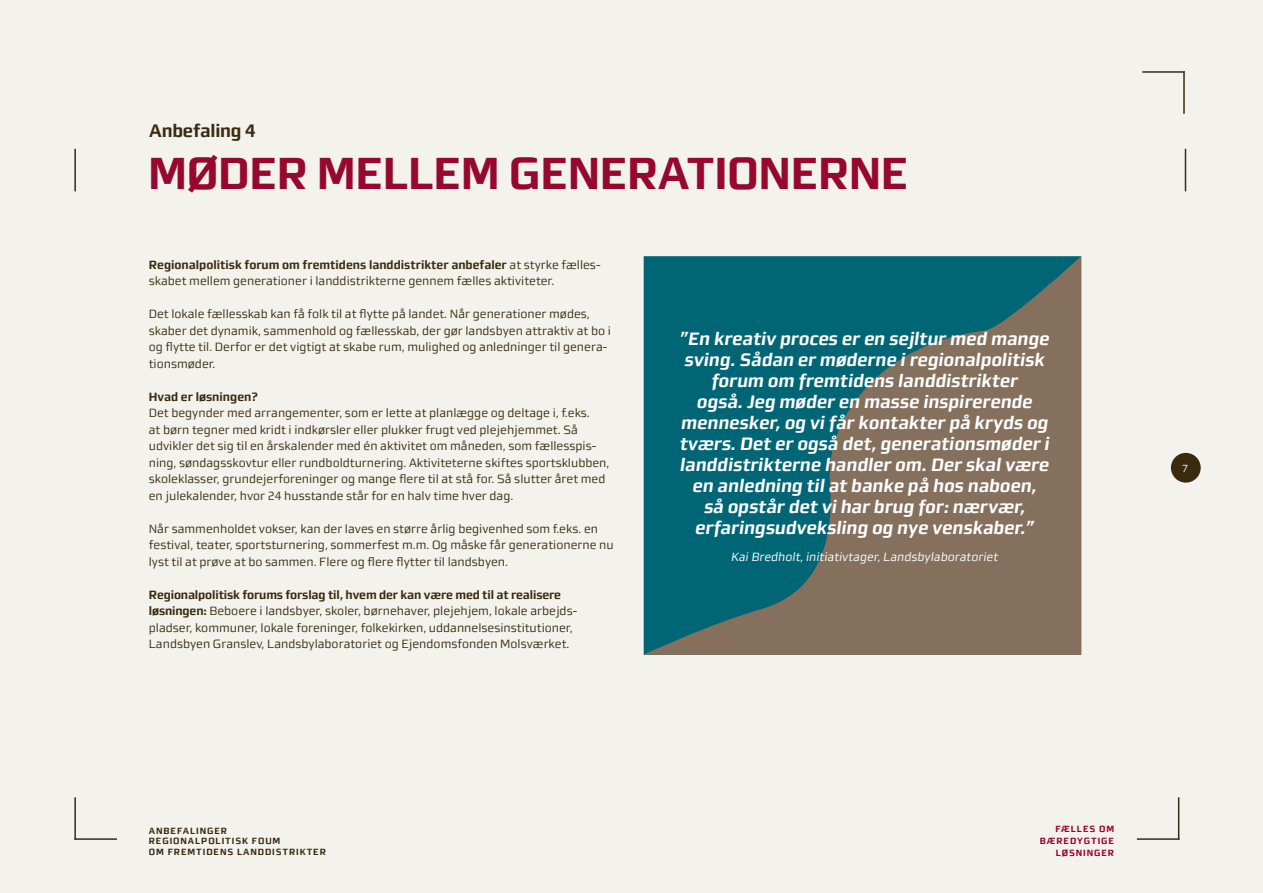
<style>
.page{position:relative;width:1263px;height:893px;background:#f4f2ed}
.page>*{position:absolute;margin:0;border:0;box-sizing:border-box;transform-origin:0 0}
.t1{font:700 45px "midtsans";letter-spacing:-.01em;color:#960830}
.t2{font:italic 700 18px/21px "midtsans";color:#fff;text-align:center}
.t3{font:700 18px "midtsans";letter-spacing:-.01em;color:#3a2b0f}
.t4{font:12px/16.5px "midtsans";color:#3a2b0f}
.t5{font:700 12px "midtsans";color:#3a2b0f}
.t6{font:italic 12px "midtsans";color:#fff}
.t7{font:10.5px "midtsans";color:#fff}
.t8{font:700 9px/10.5px "midtsans";letter-spacing:.1em;color:#3a2b0f}
.t9{font:700 9px/12px "midtsans";letter-spacing:.1em;color:#95032d;text-align:right}
.s1{font-weight:400}
.s2{font-weight:700}
</style>
<div class="page">
<hr style="left:1183px;top:71px;width:2px;height:43px;background:#3a2b0f">
<hr style="left:1142px;top:71px;width:43px;height:2px;background:#3a2b0f">
<hr style="left:1185px;top:149px;width:1px;height:42px;background:#3a2b0f">
<hr style="left:74px;top:149px;width:2px;height:42px;background:#3a2b0f">
<hr style="left:1178px;top:797px;width:1px;height:43px;background:#3a2b0f">
<hr style="left:1137px;top:838px;width:42px;height:2px;background:#3a2b0f">
<hr style="left:74px;top:797px;width:2px;height:43px;background:#3a2b0f">
<hr style="left:74px;top:838px;width:43px;height:2px;background:#3a2b0f">
<div style="left:1171px;top:453px;width:30px;height:30px;background:#3a2b0f;border-radius:50%"></div>
<svg style="left:643px;top:256px;width:438px;height:399px;background:#426b69"></svg>
<h2 class="t3" style="left:149px;top:120px;width:108px">Anbefaling 4</h2>
<h2 class="t1" style="left:148px;top:147px;width:762px">MØDER MELLEM GENERATIONERNE</h2>
<p class="t5" style="left:149px;top:257px;width:453px">Regionalpolitisk forum om fremtidens landdistrikter anbefaler <span class="s1">at styrke fælles-</span></p>
<p class="t4" style="left:149px;top:273px;width:407px">skabet mellem generationer i landdistrikterne gennem fælles aktiviteter.</p>
<p class="t4" style="left:149px;top:306px;width:464px">Det lokale fællesskab kan få folk til at flytte på landet. Når generationer mødes, skaber det dynamik, sammenhold og fællesskab, der gør landsbyen attraktiv at bo i</p>
<p class="t4" style="left:149px;top:355px;width:68px">tionsmøder.</p>
<h3 class="t5" style="left:149px;top:389px;width:110px">Hvad er løsningen?</h3>
<p class="t4" style="left:149px;top:405px;width:443px">Det begynder med arrangementer, som er lette at planlægge og deltage i, f.eks. at børn tegner med kridt i indkørsler eller plukker frugt ved plejehjemmet. Så</p>
<p class="t4" style="left:149px;top:454px;width:462px">ning, søndagsskovtur eller rundboldturnering. Aktiviteterne skiftes sportsklubben, skoleklasser, grundejerforeninger og mange flere til at stå for. Så slutter året med en julekalender, hvor 24 husstande står for en halv time hver dag.</p>
<p class="t4" style="left:149px;top:520px;width:466px">Når sammenholdet vokser, kan der laves en større årlig begivenhed som f.eks. en festival, teater, sportsturnering, sommerfest m.m. Og måske får generationerne nu lyst til at prøve at bo sammen. Flere og flere flytter til landsbyen.</p>
<p class="t5" style="left:149px;top:587px;width:414px">Regionalpolitisk forums forslag til, hvem der kan være med til at realisere</p>
<p class="t4" style="left:149px;top:619px;width:425px">pladser, kommuner, lokale foreninger, folkekirken, uddannelsesinstitutioner,<br>Landsbyen Granslev, Landsbylaboratoriet og Ejendomsfonden Molsværket.</p>
<p class="t4" style="left:149px;top:339px;width:460px">og flytte til. Derfor er det vigtigt at skabe rum, mulighed og anledninger til genera-</p>
<p class="t4" style="left:149px;top:438px;width:449px">udvikler det sig til en årskalender med én aktivitet om måneden, som fællesspis-</p>
<p class="t4" style="left:149px;top:603px;width:430px"><span class="s2">løsningen:</span> Beboere i landsbyer, skoler, børnehaver, plejehjem, lokale arbejds-</p>
<p class="t2" style="left:680px;top:328px;width:371px">”En kreativ proces er en sejltur med mange sving. Sådan er møderne i regionalpolitisk forum om fremtidens landdistrikter<br>også. Jeg møder en masse inspirerende mennesker, og vi får kontakter på kryds og tværs. Det er også det, generationsmøder i landdistrikterne handler om. Der skal være en anledning til at banke på hos naboen,<br>så opstår det vi har brug for: nærvær, erfaringsudveksling og nye venskaber.”</p>
<p class="t6" style="left:731px;top:550px;width:268px">Kai Bredholt, initiativtager, Landsbylaboratoriet</p>
<p class="t7" style="left:1182px;top:462px;width:8px">7</p>
<p class="t8" style="left:149px;top:825px;width:179px">ANBEFALINGER<br>REGIONALPOLITISK FOUM<br>OM FREMTIDENS LANDDISTRIKTER</p>
<p class="t9" style="left:1040px;top:823px;width:76px">FÆLLES OM<br>BÆREDYGTIGE<br>LØSNINGER</p>
</div>
